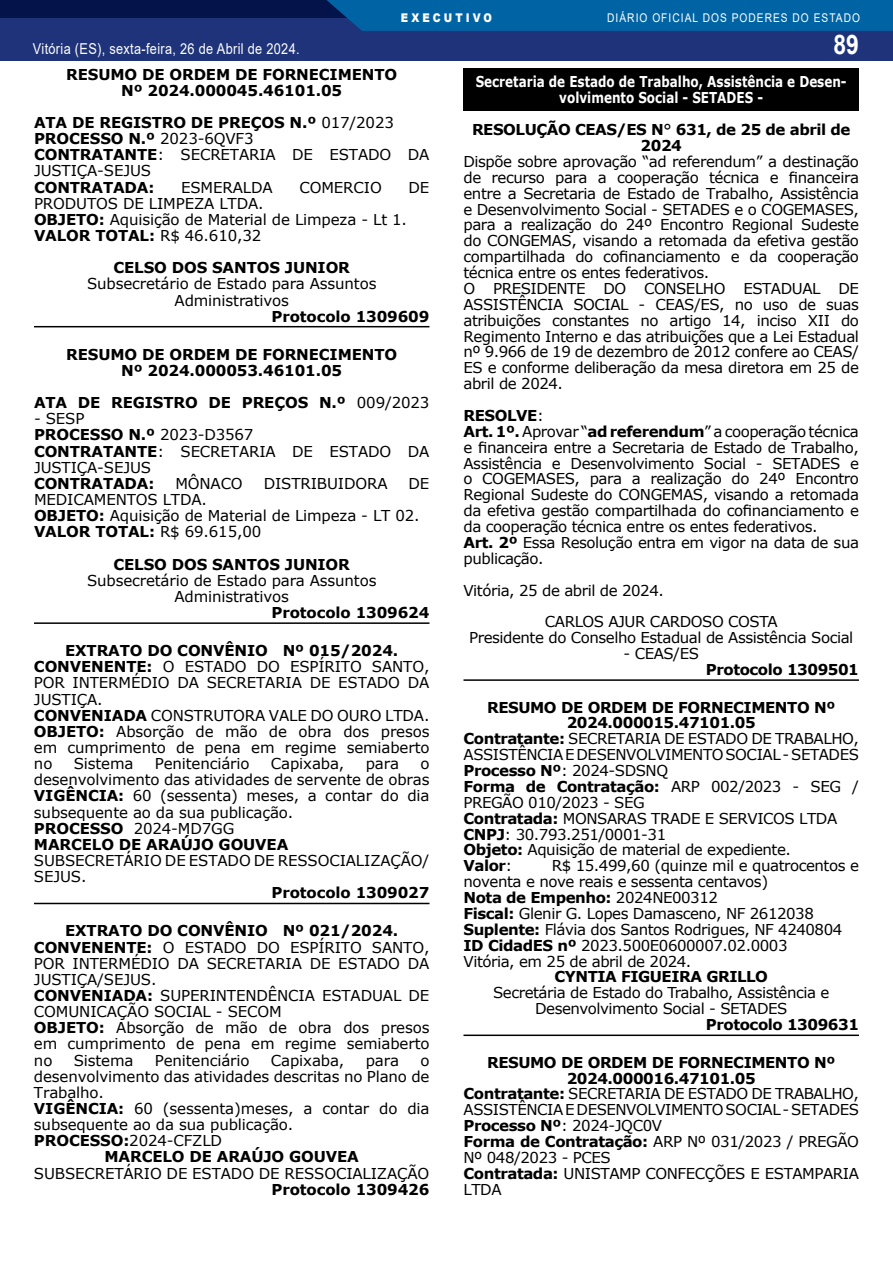
<style>
.page{position:relative;width:893px;height:1263px;background:#fff}
.page>*{position:absolute;margin:0;border:0;box-sizing:border-box;transform-origin:0 0}
.t1{font:700 27px "Arial";color:#fff;scale:.85 1}
.t2{font:15px/15.9px "Verdana";letter-spacing:-.03em;color:#000}
.t3{font:15px/16.2px "Verdana";letter-spacing:-.01em;color:#000}
.t4{font:700 15px/16.2px "Verdana";letter-spacing:-.01em;color:#000;text-align:center}
.t5{font:700 15px/15.9px "Verdana";letter-spacing:-.03em;color:#000;text-align:center}
.t6{font:700 15px/16.5px "Verdana";color:#fff;text-align:center;scale:.8 1}
.t7{font:15px "Arial";letter-spacing:.025em;color:#fff;scale:.85 1}
.t8{font:12px "Arial";letter-spacing:.1em;color:#fff;scale:.85 1}
.t9{font:900 12px "Arial";letter-spacing:.3em;color:#fff;scale:.85 1}
.s1{font-weight:700}
.s2{font-weight:400}
</style>
<div class="page">
<div style="left:1px;top:0;width:892px;height:61px;background:#1e3379"></div>
<div style="left:1px;top:0;width:892px;height:18px;background:#05134b"></div>
<div style="left:327px;top:0;width:566px;height:31px;background:#0064a4"></div>
<hr style="left:34px;top:326px;width:395px;height:1px;background:#000">
<hr style="left:34px;top:622px;width:395px;height:2px;background:#000">
<hr style="left:34px;top:903px;width:395px;height:1px;background:#000">
<hr style="left:463px;top:679px;width:396px;height:2px;background:#000">
<hr style="left:463px;top:1034px;width:396px;height:2px;background:#000">
<div style="left:463px;top:68px;width:396px;height:43px;background:#000"></div>
<p class="t9" style="left:401px;top:9px;width:109px">EXECUTIVO</p>
<p class="t8" style="left:607px;top:10px;width:299px">DIÁRIO OFICIAL DOS PODERES DO ESTADO</p>
<p class="t7" style="left:33px;top:38px;width:315px">Vitória (ES), sexta-feira, 26 de Abril de 2024.</p>
<p class="t4" style="left:66px;top:66px;width:332px">RESUMO DE ORDEM DE FORNECIMENTO<br>Nº 2024.000045.46101.05</p>
<p class="t3" style="left:34px;top:114px;width:397px"><span class="s1">ATA DE REGISTRO DE PREÇOS N.º</span> 017/2023<br><span class="s1">PROCESSO N.º</span> 2023-6QVF3<br><span class="s1">CONTRATANTE</span>: SECRETARIA DE ESTADO DA<br>JUSTIÇA-SEJUS</p>
<p class="t4" style="left:34px;top:179px;width:122px">CONTRATADA:</p>
<p class="t3" style="left:181px;top:179px;width:93px">ESMERALDA</p>
<p class="t3" style="left:299px;top:179px;width:84px">COMERCIO</p>
<p class="t2" style="left:409px;top:179px;width:22px">DE</p>
<p class="t3" style="left:34px;top:195px;width:375px">PRODUTOS DE LIMPEZA LTDA.<br><span class="s1">OBJETO:</span> Aquisição de Material de Limpeza - Lt 1.<br><span class="s1">VALOR TOTAL:</span> R$ 46.610,32</p>
<p class="t4" style="left:113px;top:259px;width:238px">CELSO DOS SANTOS JUNIOR</p>
<p class="t3" style="left:87px;top:276px;width:291px;text-align:center">Subsecretário de Estado para Assuntos<br>Administrativos</p>
<p class="t4" style="left:272px;top:308px;width:159px">Protocolo 1309609</p>
<p class="t4" style="left:66px;top:346px;width:332px">RESUMO DE ORDEM DE FORNECIMENTO<br>Nº 2024.000053.46101.05</p>
<p class="t4" style="left:34px;top:394px;width:397px">ATA DE REGISTRO DE PREÇOS N.º <span class="s2">009/2023</span></p>
<p class="t3" style="left:34px;top:411px;width:397px">- SESP<br><span class="s1">PROCESSO N.º</span> 2023-D3567<br><span class="s1">CONTRATANTE</span>: SECRETARIA DE ESTADO DA<br>JUSTIÇA-SEJUS</p>
<p class="t4" style="left:34px;top:475px;width:122px">CONTRATADA:</p>
<p class="t2" style="left:175px;top:475px;width:69px">MÔNACO</p>
<p class="t3" style="left:264px;top:475px;width:125px">DISTRIBUIDORA</p>
<p class="t2" style="left:409px;top:475px;width:22px">DE</p>
<p class="t3" style="left:34px;top:491px;width:387px">MEDICAMENTOS LTDA.<br><span class="s1">OBJETO:</span> Aquisição de Material de Limpeza - LT 02.<br><span class="s1">VALOR TOTAL:</span> R$ 69.615,00</p>
<p class="t4" style="left:113px;top:556px;width:238px">CELSO DOS SANTOS JUNIOR</p>
<p class="t3" style="left:87px;top:572px;width:291px;text-align:center">Subsecretário de Estado para Assuntos<br>Administrativos</p>
<p class="t4" style="left:272px;top:604px;width:159px">Protocolo 1309624</p>
<p class="t3" style="left:34px;top:642px;width:397px;text-indent:31px"><span class="s1">EXTRATO DO CONVÊNIO Nº 015/2024.<br>CONVENENTE:</span> O ESTADO DO ESPÍRITO SANTO,<br>POR INTERMÉDIO DA SECRETARIA DE ESTADO DA<br>JUSTIÇA.<br><span class="s1">CONVENIADA</span> CONSTRUTORA VALE DO OURO LTDA.<br><span class="s1">OBJETO:</span> Absorção de mão de obra dos presos em cumprimento de pena em regime semiaberto no</p>
<p class="t3" style="left:74px;top:755px;width:61px">Sistema</p>
<p class="t3" style="left:155px;top:755px;width:96px">Penitenciário</p>
<p class="t3" style="left:271px;top:755px;width:75px">Capixaba,</p>
<p class="t2" style="left:366px;top:756px;width:35px">para</p>
<p class="t3" style="left:34px;top:755px;width:397px;text-indent:386px">o desenvolvimento das atividades de servente de obras<br><span class="s1">VIGÊNCIA:</span> 60 (sessenta) meses, a contar do dia subsequente ao da sua publicação.<br><span class="s1">PROCESSO</span> 2024-MD7GG<br><span class="s1">MARCELO DE ARAÚJO GOUVEA</span></p>
<p class="t3" style="left:34px;top:852px;width:397px">SUBSECRETÁRIO DE ESTADO DE RESSOCIALIZAÇÃO/<br>SEJUS.</p>
<p class="t4" style="left:272px;top:884px;width:159px">Protocolo 1309027</p>
<p class="t3" style="left:34px;top:923px;width:397px;text-indent:31px"><span class="s1">EXTRATO DO CONVÊNIO Nº 021/2024.<br>CONVENENTE:</span> O ESTADO DO ESPÍRITO SANTO,<br>POR INTERMÉDIO DA SECRETARIA DE ESTADO DA<br>JUSTIÇA/SEJUS.<br><span class="s1">CONVENIADA:</span> SUPERINTENDÊNCIA ESTADUAL DE<br>COMUNICAÇÃO SOCIAL - SECOM<br><span class="s1">OBJETO:</span> Absorção de mão de obra dos presos em cumprimento de pena em regime semiaberto no</p>
<p class="t3" style="left:74px;top:1052px;width:61px">Sistema</p>
<p class="t3" style="left:155px;top:1052px;width:96px">Penitenciário</p>
<p class="t3" style="left:271px;top:1052px;width:75px">Capixaba,</p>
<p class="t2" style="left:366px;top:1052px;width:35px">para</p>
<p class="t2" style="left:420px;top:1052px;width:11px">o</p>
<p class="t3" style="left:34px;top:1068px;width:397px">desenvolvimento das atividades descritas no Plano de</p>
<p class="t3" style="left:34px;top:1084px;width:71px">Trabalho.</p>
<p class="t3" style="left:34px;top:1100px;width:397px"><span class="s1">VIGÊNCIA:</span> 60 (sessenta)meses, a contar do dia</p>
<p class="t3" style="left:34px;top:1116px;width:261px">subsequente ao da sua publicação.</p>
<p class="t3" style="left:34px;top:1132px;width:190px"><span class="s1">PROCESSO:</span>2024-CFZLD</p>
<p class="t4" style="left:105px;top:1148px;width:256px">MARCELO DE ARAÚJO GOUVEA</p>
<p class="t3" style="left:34px;top:1165px;width:397px">SUBSECRETÁRIO DE ESTADO DE RESSOCIALIZAÇÃO</p>
<p class="t4" style="left:272px;top:1181px;width:159px">Protocolo 1309426</p>
<h1 class="t1" style="left:833px;top:25px;width:32px">89</h1>
<p class="t6" style="left:476px;top:73px;width:465px">Secretaria de Estado de Trabalho, Assistência e Desen&shy;volvimento Social - SETADES -</p>
<p class="t5" style="left:472px;top:121px;width:380px">RESOLUÇÃO CEAS/ES N<span class="s2">°</span> 631, de 25 de abril de<br>2024</p>
<p class="t2" style="left:463px;top:153px;width:397px">Dispõe sobre aprovação “ad referendum” a destinação de recurso para a cooperação técnica e financeira entre a Secretaria de Estado de Trabalho, Assistência e Desenvolvimento Social - SETADES e o COGEMASES, para a realização do 24º Encontro Regional Sudeste do CONGEMAS, visando a retomada da efetiva gestão compartilhada do cofinanciamento e da cooperação técnica entre os entes federativos.<br>O PRESIDENTE DO CONSELHO ESTADUAL DE ASSISTÊNCIA SOCIAL - CEAS/ES, no uso de suas atribuições constantes no artigo 14, inciso XII do Regimento Interno e das atribuições que a Lei Estadual nº 9.966 de 19 de dezembro de 2012 confere ao CEAS/ ES e conforme deliberação da mesa diretora em 25 de abril de 2024.</p>
<p class="t2" style="left:463px;top:407px;width:397px"><span class="s1">RESOLVE</span>:<br><span class="s1">Art. 1º.</span> Aprovar “<span class="s1">ad referendum</span>” a cooperação técnica e financeira entre a Secretaria de Estado de Trabalho, Assistência e Desenvolvimento Social - SETADES e o COGEMASES, para a realização do 24º Encontro Regional Sudeste do CONGEMAS, visando a retomada da efetiva gestão compartilhada do cofinanciamento e da cooperação técnica entre os entes federativos.<br><span class="s1">Art. 2º</span> Essa Resolução entra em vigor na data de sua publicação.</p>
<p class="t2" style="left:545px;top:574px;width:234px;line-height:31.8px;text-indent:-81px">Vitória, 25 de abril de 2024.<br>CARLOS AJUR CARDOSO COSTA</p>
<p class="t2" style="left:469px;top:630px;width:386px">Presidente do Conselho Estadual de Assistência Social</p>
<p class="t2" style="left:623px;top:645px;width:77px">- CEAS/ES</p>
<p class="t5" style="left:706px;top:661px;width:155px">Protocolo 1309501</p>
<p class="t5" style="left:487px;top:699px;width:350px">RESUMO DE ORDEM DE FORNECIMENTO Nº</p>
<p class="t5" style="left:567px;top:715px;width:191px">2024.000015.47101.05</p>
<p class="t2" style="left:463px;top:731px;width:397px"><span class="s1">Contratante:</span> SECRETARIA DE ESTADO DE TRABALHO,</p>
<p class="t2" style="left:463px;top:747px;width:397px">ASSISTÊNCIA E DESENVOLVIMENTO SOCIAL - SETADES</p>
<p class="t2" style="left:463px;top:762px;width:206px"><span class="s1">Processo Nº</span>: 2024-SDSNQ</p>
<p class="t5" style="left:463px;top:778px;width:397px">Forma de Contratação: <span class="s2">ARP 002/2023 - SEG /</span></p>
<p class="t2" style="left:463px;top:794px;width:183px">PREGÃO 010/2023 - SEG</p>
<p class="t2" style="left:463px;top:810px;width:375px"><span class="s1">Contratada:</span> MONSARAS TRADE E SERVICOS LTDA</p>
<p class="t2" style="left:463px;top:826px;width:204px"><span class="s1">CNPJ</span>: 30.793.251/0001-31</p>
<p class="t2" style="left:463px;top:842px;width:329px"><span class="s1">Objeto:</span> Aquisição de material de expediente.</p>
<p class="t4" style="left:463px;top:857px;width:50px">Valor<span class="s2">:</span></p>
<p class="t2" style="left:463px;top:858px;width:397px;text-indent:88px">R$ 15.499,60 (quinze mil e quatrocentos e noventa e nove reais e sessenta centavos)<br><span class="s1">Nota de Empenho:</span> 2024NE00312<br><span class="s1">Fiscal:</span> Glenir G. Lopes Damasceno, NF 2612038<br><span class="s1">Suplente:</span> Flávia dos Santos Rodrigues, NF 4240804<br><span class="s1">ID CidadES nº</span> 2023.500E0600007.02.0003<br>Vitória, em 25 de abril de 2024.</p>
<p class="t5" style="left:554px;top:969px;width:215px">CYNTIA FIGUEIRA GRILLO</p>
<p class="t2" style="left:493px;top:985px;width:338px;text-align:center">Secretária de Estado do Trabalho, Assistência e<br>Desenvolvimento Social - SETADES</p>
<p class="t5" style="left:706px;top:1016px;width:155px">Protocolo 1309631</p>
<p class="t5" style="left:487px;top:1054px;width:350px">RESUMO DE ORDEM DE FORNECIMENTO Nº</p>
<p class="t5" style="left:567px;top:1070px;width:191px">2024.000016.47101.05</p>
<p class="t2" style="left:464px;top:1086px;width:397px"><span class="s1">Contratante:</span> SECRETARIA DE ESTADO DE TRABALHO,</p>
<p class="t2" style="left:464px;top:1102px;width:397px">ASSISTÊNCIA E DESENVOLVIMENTO SOCIAL - SETADES</p>
<p class="t2" style="left:464px;top:1118px;width:200px"><span class="s1">Processo Nº</span>: 2024-JQC0V</p>
<p class="t2" style="left:464px;top:1133px;width:397px"><span class="s1">Forma de Contratação:</span> ARP Nº 031/2023 / PREGÃO</p>
<p class="t2" style="left:464px;top:1149px;width:149px">Nº 048/2023 - PCES</p>
<p class="t2" style="left:464px;top:1165px;width:397px"><span class="s1">Contratada:</span> UNISTAMP CONFECÇÕES E ESTAMPARIA</p>
<p class="t2" style="left:464px;top:1181px;width:40px">LTDA</p>
</div>
